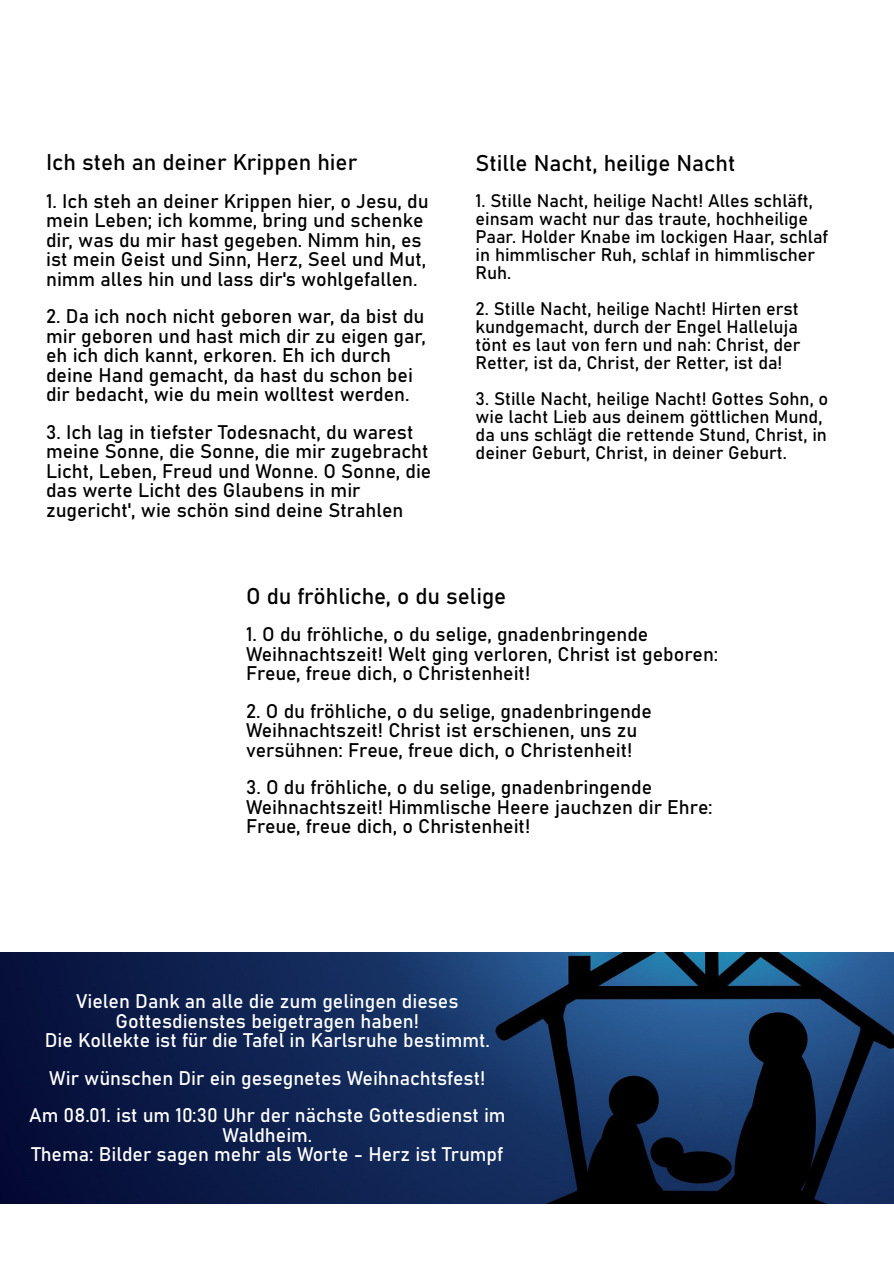
<style>
.page{position:relative;width:894px;height:1263px;background:#fff}
.page>*{position:absolute;margin:0;border:0;box-sizing:border-box;transform-origin:0 0}
.t1{font:22.5px "Bahnschrift";color:#000}
.t2{font:19.5px/19.5px "Bahnschrift";color:#000}
.t3{font:19.5px/19.5px "Bahnschrift";color:#fff;text-align:center}
.t4{font:18px/18px "Bahnschrift";color:#000}
</style>
<div class="page">
<img style="left:0;top:953px;width:893px;height:251px">
<p class="t1" style="left:46px;top:153px;width:312px">Ich steh an deiner Krippen hier</p>
<p class="t2" style="left:46px;top:192px;width:384px">1. Ich steh an deiner Krippen hier, o Jesu, du mein Leben; ich komme, bring und schenke dir, was du mir hast gegeben. Nimm hin, es ist mein Geist und Sinn, Herz, Seel und Mut, nimm alles hin und lass dir's wohlgefallen.</p>
<p class="t2" style="left:46px;top:308px;width:381px">2. Da ich noch nicht geboren war, da bist du mir geboren und hast mich dir zu eigen gar, eh ich dich kannt, erkoren. Eh ich durch deine Hand gemacht, da hast du schon bei dir bedacht, wie du mein wolltest werden.</p>
<p class="t2" style="left:46px;top:423px;width:386px">3. Ich lag in tiefster Todesnacht, du warest meine Sonne, die Sonne, die mir zugebracht Licht, Leben, Freud und Wonne. O Sonne, die das werte Licht des Glaubens in mir zugericht', wie schön sind deine Strahlen</p>
<p class="t1" style="left:475px;top:153px;width:261px">Stille Nacht, heilige Nacht</p>
<p class="t4" style="left:475px;top:193px;width:354px">1. Stille Nacht, heilige Nacht! Alles schläft, einsam wacht nur das traute, hochheilige Paar. Holder Knabe im lockigen Haar, schlaf in himmlischer Ruh, schlaf in himmlischer Ruh.</p>
<p class="t4" style="left:475px;top:301px;width:326px">2. Stille Nacht, heilige Nacht! Hirten erst kundgemacht, durch der Engel Halleluja tönt es laut von fern und nah: Christ, der Retter, ist da, Christ, der Retter, ist da!</p>
<p class="t4" style="left:475px;top:391px;width:354px">3. Stille Nacht, heilige Nacht! Gottes Sohn, o wie lacht Lieb aus deinem göttlichen Mund, da uns schlägt die rettende Stund, Christ, in deiner Geburt, Christ, in deiner Geburt.</p>
<p class="t1" style="left:246px;top:586px;width:261px">O du fröhliche, o du selige</p>
<p class="t2" style="left:246px;top:626px;width:473px">1. O du fröhliche, o du selige, gnadenbringende<br>Weihnachtszeit! Welt ging verloren, Christ ist geboren:<br>Freue, freue dich, o Christenheit!</p>
<p class="t2" style="left:246px;top:702px;width:407px">2. O du fröhliche, o du selige, gnadenbringende<br>Weihnachtszeit! Christ ist erschienen, uns zu versühnen: Freue, freue dich, o Christenheit!</p>
<p class="t2" style="left:246px;top:779px;width:467px">3. O du fröhliche, o du selige, gnadenbringende<br>Weihnachtszeit! Himmlische Heere jauchzen dir Ehre:<br>Freue, freue dich, o Christenheit!</p>
<p class="t3" style="left:45px;top:993px;width:446px">Vielen Dank an alle die zum gelingen dieses<br>Gottesdienstes beigetragen haben!<br>Die Kollekte ist für die Tafel in Karlsruhe bestimmt.</p>
<p class="t3" style="left:29px;top:1060px;width:478px;line-height:37.5px">Wir wünschen Dir ein gesegnetes Weihnachtsfest!<br>Am 08.01. ist um 10:30 Uhr der nächste Gottesdienst im</p>
<p class="t3" style="left:31px;top:1126px;width:473px">Waldheim.<br>Thema: Bilder sagen mehr als Worte - Herz ist Trumpf</p>
</div>
